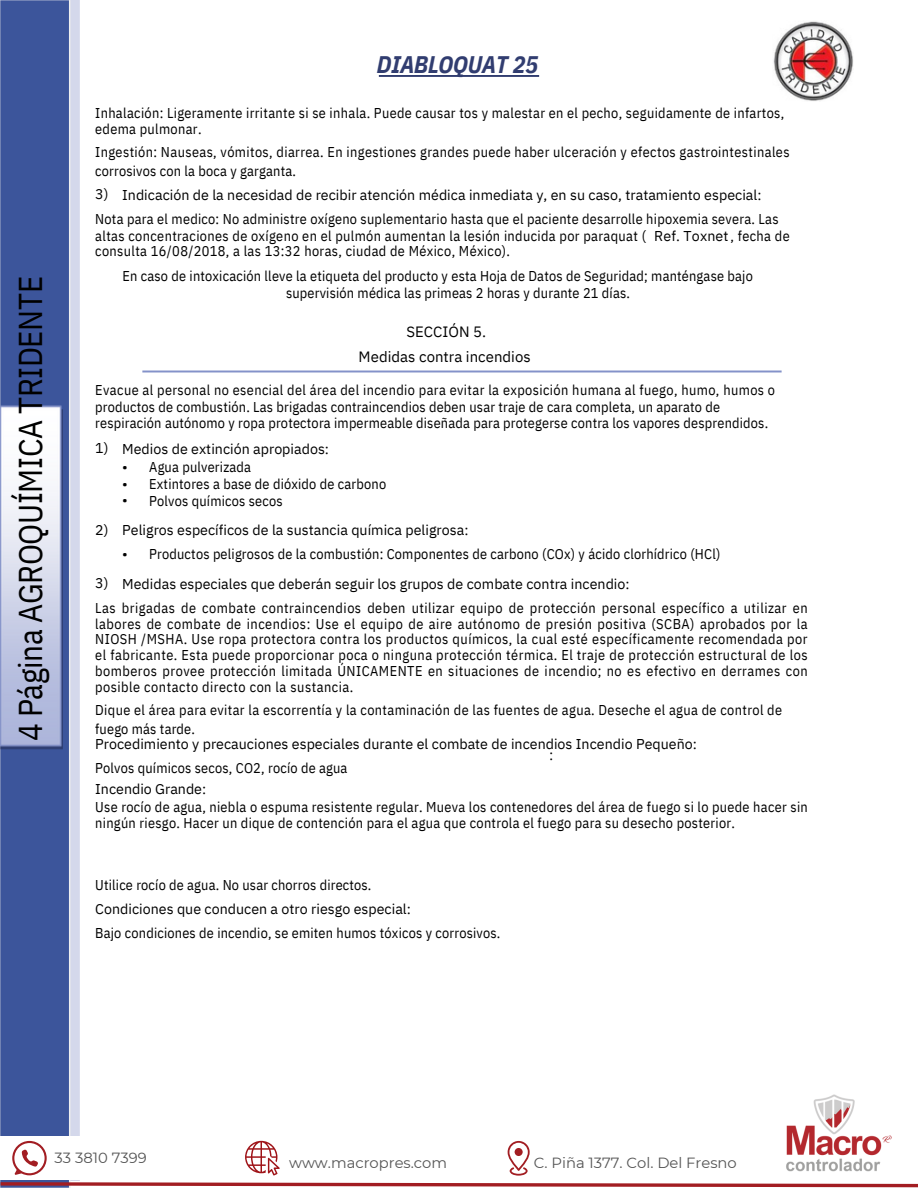
<style>
.page{position:relative;width:918px;height:1188px;background:#fff}
.page>*{position:absolute;margin:0;border:0;box-sizing:border-box;transform-origin:0 0}
.t1{font:33px "IBM Plex Sans Cond";letter-spacing:-.01em;color:#000}
.t2{font:italic 700 24px "IBM Plex Sans Cond";letter-spacing:-.01em;color:#313d70}
.t3{font:15px/24.8px "IBM Plex Sans";color:#000;text-align:center}
.t4{font:14.7px "Montserrat";color:#545454}
.t5{font:14.25px/15.8px "IBM Plex Sans Cond";letter-spacing:.02em;color:#000}
.t6{font:14.25px/16.8px "IBM Plex Sans";color:#000;text-align:justify}
.s1{font-family:"IBM Plex Sans Cond"}
</style>
<div class="page">
<img style="left:773px;top:21px;width:80px;height:80px">
<img style="left:378px;top:75px;width:162px;height:2px">
<img style="left:0;top:0;width:78px;height:1136px">
<img style="left:0;top:397px;width:76px;height:357px">
<svg style="left:0;top:1141px;width:759px;height:47px"></svg>
<img style="left:759px;top:1094px;width:159px;height:94px">
<h2 class="t1" style="left:8px;top:741px;width:467px;rotate:-90deg">4 Página AGROQUÍMICA TRIDENTE</h2>
<p class="t2" style="left:377px;top:49px;width:163px">DIABLOQUAT 25</p>
<p class="t5" style="left:95px;top:105px;width:691px">Inhalación: Ligeramente irritante si se inhala. Puede causar tos y malestar en el pecho, seguidamente de infartos, edema pulmonar.</p>
<p class="t5" style="left:95px;top:143px;width:696px">Ingestión: Nauseas, vómitos, diarrea. En ingestiones grandes puede haber ulceración y efectos gastrointestinales</p>
<p class="t5" style="left:95px;top:162px;width:202px">corrosivos con la boca y garganta.</p>
<p class="t5" style="left:95px;top:211px;width:685px">Nota para el medico: No administre oxígeno suplementario hasta que el paciente desarrolle hipoxemia severa. Las</p>
<p class="t5" style="left:95px;top:228px;width:552px">altas concentraciones de oxígeno en el pulmón aumentan la lesión inducida por paraquat ( consulta 16/08/2018, a las 13:32 horas, ciudad de México, México).</p>
<p class="t6" style="left:654px;top:227px;width:137px">Ref. Toxnet<span class="s1">, fecha de</span></p>
<p class="t5" style="left:122px;top:268px;width:632px">En caso de intoxicación lleve la etiqueta del producto y esta Hoja de Datos de Seguridad; manténgase bajo</p>
<p class="t5" style="left:286px;top:285px;width:346px">supervisión médica las primeas 2 horas y durante 21 días.</p>
<p class="t6" style="left:95px;top:186px;width:15px">3)</p>
<p class="t6" style="left:122px;top:186px;width:641px">Indicación de la necesidad de recibir atención médica inmediata y, en su caso, tratamiento especial:</p>
<p class="t3" style="left:359px;top:319px;width:174px">SECCIÓN 5.<br>Medidas contra incendios</p>
<p class="t5" style="left:95px;top:382px;width:681px">Evacue al personal no esencial del área del incendio para evitar la exposición humana al fuego, humo, humos o</p>
<p class="t5" style="left:95px;top:399px;width:626px">productos de combustión. Las brigadas contraincendios deben usar traje de cara completa, un aparato de</p>
<p class="t5" style="left:95px;top:415px;width:675px">respiración autónomo y ropa protectora impermeable diseñada para protegerse contra los vapores desprendidos.</p>
<p class="t6" style="left:95px;top:439px;width:15px">1)</p>
<p class="t6" style="left:95px;top:521px;width:15px">2)</p>
<p class="t6" style="left:95px;top:575px;width:15px">3)</p>
<p class="t6" style="left:122px;top:440px;width:208px">Medios de extinción apropiados:</p>
<p class="t6" style="left:122px;top:458px;width:7px">• • •</p>
<p class="t5" style="left:149px;top:459px;width:238px;line-height:16.8px">Agua pulverizada<br>Extintores a base de dióxido de carbono<br>Polvos químicos secos</p>
<p class="t6" style="left:122px;top:522px;width:348px">Peligros específicos de la sustancia química peligrosa:</p>
<p class="t6" style="left:122px;top:575px;width:509px">Medidas especiales que deberán seguir los grupos de combate contra incendio:</p>
<p class="t5" style="left:149px;top:546px;width:573px">Productos peligrosos de la combustión: Componentes de carbono (COx) y ácido clorhídrico (HCl)</p>
<p class="t6" style="left:122px;top:545px;width:7px">•</p>
<p class="t5" style="left:95px;top:600px;width:714px;text-align:justify">Las brigadas de combate contraincendios deben utilizar equipo de protección personal específico a utilizar en labores de combate de incendios: Use el equipo de aire autónomo de presión positiva (SCBA) aprobados por la NIOSH /MSHA. Use ropa protectora contra los productos químicos, la cual esté específicamente recomendada por el fabricante. Esta puede proporcionar poca o ninguna protección térmica. El traje de protección estructural de los bomberos provee protección limitada ÚNICAMENTE en situaciones de incendio; no es efectivo en derrames con posible contacto directo con la sustancia.</p>
<p class="t5" style="left:95px;top:702px;width:688px">Dique el área para evitar la escorrentía y la contaminación de las fuentes de agua. Deseche el agua de control de</p>
<p class="t5" style="left:95px;top:721px;width:101px">fuego más tarde.</p>
<p class="t6" style="left:95px;top:735px;width:603px">Procedimiento y precauciones especiales durante el combate de incendios Incendio Pequeño:</p>
<p class="t5" style="left:95px;top:759px;width:254px">Polvos químicos secos, CO2, rocío de agua</p>
<p class="t6" style="left:95px;top:780px;width:112px">Incendio Grande:</p>
<p class="t5" style="left:95px;top:799px;width:714px">Use rocío de agua, niebla o espuma resistente regular. Mueva los contenedores del área de fuego si lo puede hacer sin ningún riesgo. Hacer un dique de contención para el agua que controla el fuego para su desecho posterior.</p>
<p class="t5" style="left:550px;top:746px;width:5px">:</p>
<p class="t5" style="left:95px;top:877px;width:278px">Utilice rocío de agua. No usar chorros directos.</p>
<p class="t6" style="left:95px;top:901px;width:317px">Condiciones que conducen a otro riesgo especial:</p>
<p class="t5" style="left:95px;top:924px;width:407px">Bajo condiciones de incendio, se emiten humos tóxicos y corrosivos.</p>
<p class="t4" style="left:55px;top:1149px;width:94px">33 3810 7399</p>
<p class="t4" style="left:289px;top:1153px;width:160px">www.macropres.com</p>
<p class="t4" style="left:534px;top:1153px;width:204px">C. Piña 1377. Col. Del Fresno</p>
</div>
